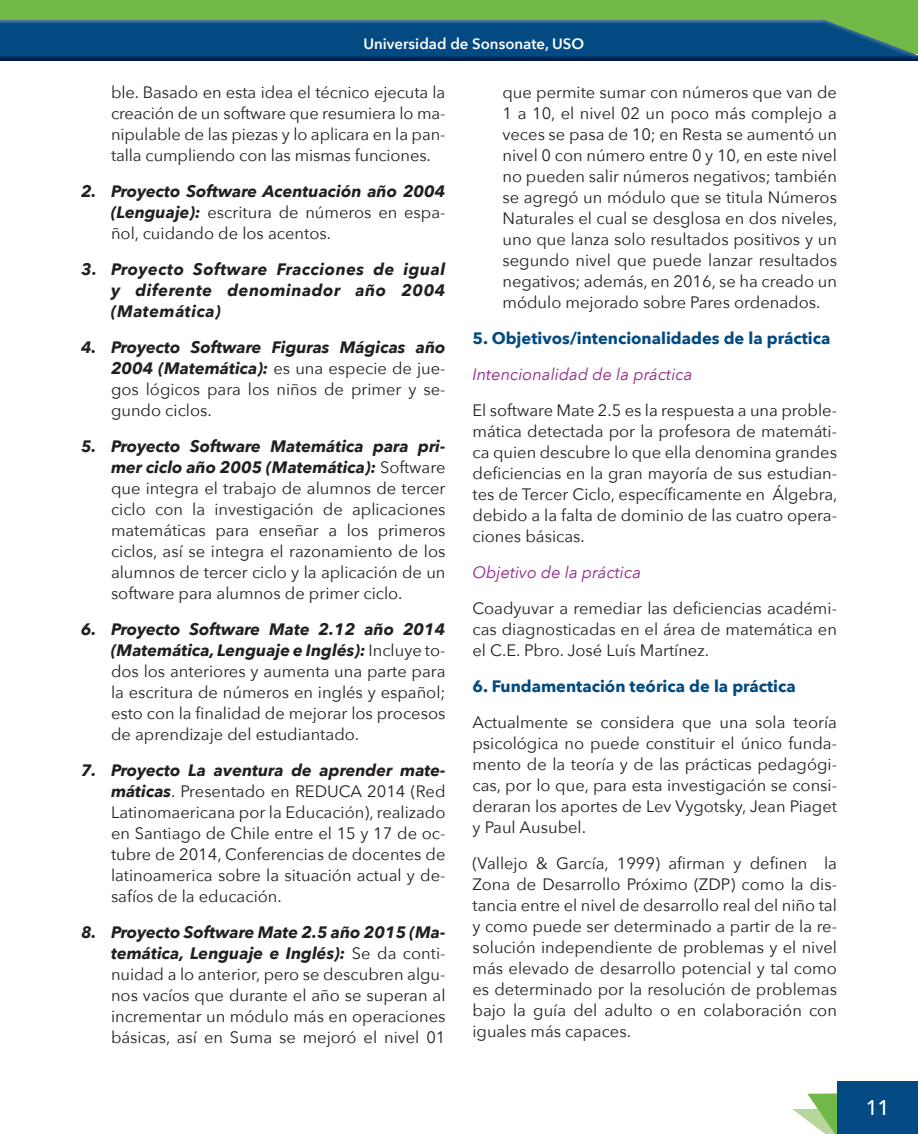
<style>
.page{position:relative;width:918px;height:1134px;background:#fff}
.page>*{position:absolute;margin:0;border:0;box-sizing:border-box;transform-origin:0 0}
.t1{font:500 21px "Avenir";color:#fff}
.t2{font:16.5px/21px "Avenir Next";color:#231f20;text-align:justify}
.t3{font:700 16.5px "Avenir Next";color:#034a82}
.t4{font:italic 700 16.5px/21px "Avenir Next";letter-spacing:.03em;color:#231f20;text-align:justify}
.t5{font:italic 16.5px "Avenir Next";color:#91268a}
.t6{font:600 15px "Avenir Next";color:#fff}
.s1{font-weight:700;font-style:italic}
</style>
<div class="page">
<div style="left:0;top:0;width:918px;height:54px;background:#72b949"></div>
<img style="left:0;top:54px;width:918px;height:6px">
<img style="left:0;top:20px;width:914px;height:34px">
<svg style="left:792px;top:1093px;width:45px;height:41px"></svg>
<div style="left:837px;top:1082px;width:81px;height:52px;background:#034a82"></div>
<p class="t6" style="left:363px;top:31px;width:222px">Universidad de Sonsonate, USO</p>
<p class="t2" style="left:111px;top:81px;width:336px">ble. Basado en esta idea el técnico ejecuta la creación de un software que resumiera lo ma&shy;nipulable de las piezas y lo aplicara en la pan&shy;talla cumpliendo con las mismas funciones.</p>
<p class="t2" style="left:111px;top:180px;width:336px;text-indent:-30px"><span class="s1">2. Proyecto Software Acentuación año 2004 (Lenguaje):</span> escritura de números en espa&shy;ñol, cuidando de los acentos.</p>
<p class="t4" style="left:111px;top:258px;width:336px;text-indent:-30px">3. Proyecto Software Fracciones de igual y diferente denominador año 2004 (Matemática)</p>
<p class="t2" style="left:111px;top:336px;width:336px;text-indent:-30px"><span class="s1">4. Proyecto Software Figuras Mágicas año 2004 (Matemática):</span> es una especie de jue&shy;gos lógicos para los niños de primer y se&shy;gundo ciclos.</p>
<p class="t2" style="left:111px;top:435px;width:336px;text-indent:-30px"><span class="s1">5. Proyecto Software Matemática para pri&shy;mer ciclo año 2005 (Matemática):</span> Software que integra el trabajo de alumnos de tercer ciclo con la investigación de aplicaciones matemáticas para enseñar a los primeros ciclos, así se integra el razonamiento de los alumnos de tercer ciclo y la aplicación de un software para alumnos de primer ciclo.</p>
<p class="t2" style="left:111px;top:618px;width:336px;text-indent:-30px"><span class="s1">6. Proyecto Software Mate 2.12 año 2014 (Matemática, Lenguaje e Inglés):</span> Incluye to&shy;dos los anteriores y aumenta una parte para la escritura de números en inglés y español; esto con la finalidad de mejorar los procesos de aprendizaje del estudiantado.</p>
<p class="t2" style="left:111px;top:759px;width:336px;text-indent:-30px"><span class="s1">7. Proyecto La aventura de aprender mate&shy;máticas</span>. Presentado en REDUCA 2014 (Red Latinomaericana por la Educación), realizado en Santiago de Chile entre el 15 y 17 de oc&shy;tubre de 2014, Conferencias de docentes de latinoamerica sobre la situación actual y de&shy;safíos de la educación.</p>
<p class="t2" style="left:111px;top:921px;width:336px;text-indent:-30px"><span class="s1">8. Proyecto Software Mate 2.5 año 2015 (Ma&shy;temática, Lenguaje e Inglés):</span> Se da conti&shy;nuidad a lo anterior, pero se descubren algu&shy;nos vacíos que durante el año se superan al incrementar un módulo más en operaciones básicas, así en Suma se mejoró el nivel 01</p>
<p class="t2" style="left:502px;top:81px;width:336px">que permite sumar con números que van de 1 a 10, el nivel 02 un poco más complejo a veces se pasa de 10; en Resta se aumentó un nivel 0 con número entre 0 y 10, en este nivel no pueden salir números negativos; también se agregó un módulo que se titula Números Naturales el cual se desglosa en dos niveles, uno que lanza solo resultados positivos y un segundo nivel que puede lanzar resultados negativos; además, en 2016, se ha creado un módulo mejorado sobre Pares ordenados.</p>
<p class="t3" style="left:472px;top:324px;width:359px">5. objetivos/intencionalidades de la práctica</p>
<p class="t5" style="left:472px;top:360px;width:222px">Intencionalidad de la práctica</p>
<p class="t2" style="left:472px;top:399px;width:367px">El software Mate 2.5 es la respuesta a una proble&shy;mática detectada por la profesora de matemáti&shy;ca quien descubre lo que ella denomina grandes deficiencias en la gran mayoría de sus estudian&shy;tes de Tercer Ciclo, específicamente en Álgebra, debido a la falta de dominio de las cuatro opera&shy;ciones básicas.</p>
<p class="t5" style="left:472px;top:558px;width:170px">Objetivo de la práctica</p>
<p class="t2" style="left:472px;top:597px;width:366px">Coadyuvar a remediar las deficiencias académi&shy;cas diagnosticadas en el área de matemática en el C.E. Pbro. José Luís Martínez.</p>
<p class="t3" style="left:472px;top:672px;width:325px">6. Fundamentación teórica de la práctica</p>
<p class="t2" style="left:472px;top:711px;width:366px">Actualmente se considera que una sola teoría psicológica no puede constituir el único funda&shy;mento de la teoría y de las prácticas pedagógi&shy;cas, por lo que, para esta investigación se consi&shy;deraran los aportes de Lev Vygotsky, Jean Piaget y Paul Ausubel.</p>
<p class="t2" style="left:472px;top:852px;width:366px">(Vallejo &amp; García, 1999) afirman y definen la Zona de Desarrollo Próximo (ZDP) como la dis&shy;tancia entre el nivel de desarrollo real del niño tal y como puede ser determinado a partir de la re&shy;solución independiente de problemas y el nivel más elevado de desarrollo potencial y tal como es determinado por la resolución de problemas bajo la guía del adulto o en colaboración con iguales más capaces.</p>
<p class="t1" style="left:866px;top:1096px;width:25px">11</p>
</div>
